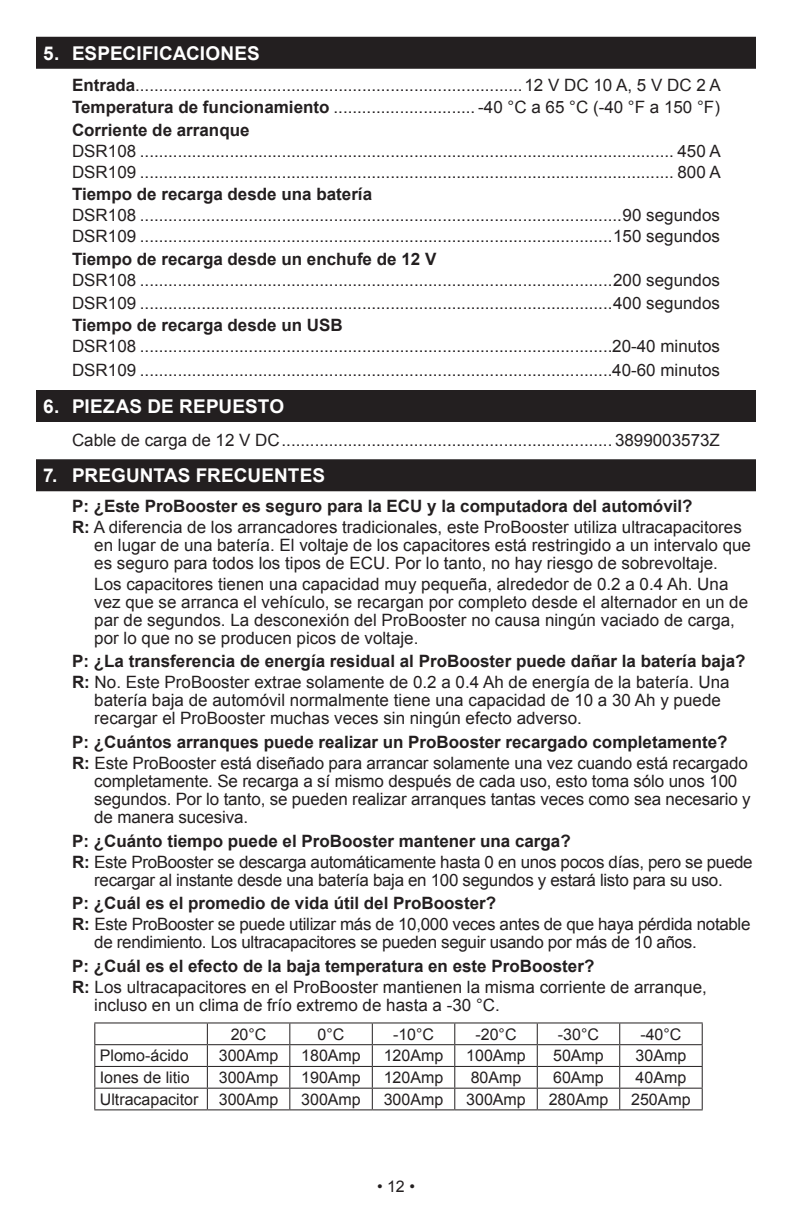
<style>
.page{position:relative;width:792px;height:1224px;background:#fff}
.page>*{position:absolute;margin:0;border:0;box-sizing:border-box;transform-origin:0 0}
.t1{font:700 19px "Arial";letter-spacing:.005em;color:#fff}
.Table_Body_Text{font:17px/18px "Arial";color:#231f20}
.Table_Body_Text-2{font:700 17px "Arial";color:#231f20}
.Table_Body_Text-3{font:17px/18px "Arial";letter-spacing:-.02em;color:#231f20;text-align:center}
.t2{font:16px "Arial";color:#231f20}
.s1{font-weight:700}
</style>
<div class="page">
<div style="left:36px;top:37px;width:720px;height:32px;background:#231f20"></div>
<div style="left:36px;top:390px;width:720px;height:32px;background:#231f20"></div>
<div style="left:36px;top:459px;width:720px;height:32px;background:#231f20"></div>
<hr style="left:94px;top:1022px;width:113px;height:1px;background:#231f20">
<hr style="left:207px;top:1022px;width:83px;height:1px;background:#231f20">
<hr style="left:290px;top:1022px;width:82px;height:1px;background:#231f20">
<hr style="left:372px;top:1022px;width:83px;height:1px;background:#231f20">
<hr style="left:455px;top:1022px;width:82px;height:1px;background:#231f20">
<hr style="left:537px;top:1022px;width:83px;height:1px;background:#231f20">
<hr style="left:620px;top:1022px;width:83px;height:1px;background:#231f20">
<hr style="left:94px;top:1044px;width:113px;height:1px;background:#231f20">
<hr style="left:207px;top:1044px;width:83px;height:1px;background:#231f20">
<hr style="left:290px;top:1044px;width:82px;height:1px;background:#231f20">
<hr style="left:372px;top:1044px;width:83px;height:1px;background:#231f20">
<hr style="left:455px;top:1044px;width:82px;height:1px;background:#231f20">
<hr style="left:537px;top:1044px;width:83px;height:1px;background:#231f20">
<hr style="left:620px;top:1044px;width:83px;height:1px;background:#231f20">
<hr style="left:94px;top:1066px;width:113px;height:1px;background:#231f20">
<hr style="left:207px;top:1066px;width:83px;height:1px;background:#231f20">
<hr style="left:290px;top:1066px;width:82px;height:1px;background:#231f20">
<hr style="left:372px;top:1066px;width:83px;height:1px;background:#231f20">
<hr style="left:455px;top:1066px;width:82px;height:1px;background:#231f20">
<hr style="left:537px;top:1066px;width:83px;height:1px;background:#231f20">
<hr style="left:620px;top:1066px;width:83px;height:1px;background:#231f20">
<hr style="left:94px;top:1088px;width:113px;height:1px;background:#231f20">
<svg style="left:94px;top:1023px;width:1px;height:86px"></svg>
<hr style="left:207px;top:1088px;width:83px;height:1px;background:#231f20">
<svg style="left:207px;top:1023px;width:1px;height:86px"></svg>
<hr style="left:290px;top:1088px;width:82px;height:1px;background:#231f20">
<svg style="left:289px;top:1023px;width:1px;height:86px"></svg>
<hr style="left:372px;top:1088px;width:83px;height:1px;background:#231f20">
<svg style="left:372px;top:1023px;width:1px;height:86px"></svg>
<hr style="left:455px;top:1088px;width:82px;height:1px;background:#231f20">
<svg style="left:454px;top:1023px;width:1px;height:86px"></svg>
<hr style="left:537px;top:1088px;width:83px;height:1px;background:#231f20">
<svg style="left:537px;top:1023px;width:1px;height:86px"></svg>
<hr style="left:620px;top:1088px;width:83px;height:1px;background:#231f20">
<svg style="left:619px;top:1023px;width:1px;height:86px"></svg>
<svg style="left:702px;top:1023px;width:1px;height:86px"></svg>
<hr style="left:94px;top:1109px;width:113px;height:1px;background:#231f20">
<hr style="left:207px;top:1109px;width:83px;height:1px;background:#231f20">
<hr style="left:290px;top:1109px;width:82px;height:1px;background:#231f20">
<hr style="left:372px;top:1109px;width:83px;height:1px;background:#231f20">
<hr style="left:455px;top:1109px;width:82px;height:1px;background:#231f20">
<hr style="left:537px;top:1109px;width:83px;height:1px;background:#231f20">
<hr style="left:620px;top:1109px;width:83px;height:1px;background:#231f20">
<p class="t1" style="left:43px;top:41px;width:218px">5. ESPECIFICACIONES</p>
<p class="Table_Body_Text" style="left:72px;top:76px;width:650px"><span class="s1">Entrada</span>..................................................................................12 V DC 10 A, 5 V DC 2 A</p>
<p class="Table_Body_Text" style="left:72px;top:99px;width:650px"><span class="s1">Temperatura de funcionamiento</span> .............................. -40 °C a 65 °C (-40 °F a 150 °F)</p>
<p class="Table_Body_Text-2" style="left:72px;top:119px;width:179px">Corriente de arranque</p>
<p class="Table_Body_Text" style="left:72px;top:141px;width:650px;line-height:21px">DSR108 ................................................................................................................. 450 A<br>DSR109 ................................................................................................................. 800 A</p>
<p class="Table_Body_Text-2" style="left:72px;top:183px;width:302px">Tiempo de recarga desde una batería</p>
<p class="Table_Body_Text" style="left:72px;top:205px;width:649px;line-height:21px">DSR108 ......................................................................................................90 segundos<br>DSR109 ....................................................................................................150 segundos</p>
<p class="Table_Body_Text-2" style="left:72px;top:248px;width:366px">Tiempo de recarga desde un enchufe de 12 V</p>
<p class="Table_Body_Text" style="left:72px;top:271px;width:649px">DSR108 ....................................................................................................200 segundos</p>
<p class="Table_Body_Text" style="left:72px;top:294px;width:649px">DSR109 ....................................................................................................400 segundos</p>
<p class="Table_Body_Text-2" style="left:72px;top:314px;width:272px">Tiempo de recarga desde un USB</p>
<p class="Table_Body_Text" style="left:72px;top:337px;width:649px">DSR108 ....................................................................................................20-40 minutos</p>
<p class="Table_Body_Text" style="left:72px;top:362px;width:649px">DSR109 ....................................................................................................40-60 minutos</p>
<p class="t1" style="left:43px;top:394px;width:242px">6. PIEZAS DE REPUESTO</p>
<p class="Table_Body_Text" style="left:72px;top:431px;width:649px">Cable de carga de 12 V DC...................................................................... 3899003573Z</p>
<p class="t1" style="left:43px;top:463px;width:283px">7. PREGUNTAS FRECUENTES</p>
<p class="Table_Body_Text-2" style="left:72px;top:495px;width:622px">P: ¿Este ProBooster es seguro para la ECU y la computadora del automóvil?</p>
<p class="Table_Body_Text" style="left:94px;top:518px;width:658px;text-indent:-22px"><span class="s1">R:</span> A diferencia de los arrancadores tradicionales, este ProBooster utiliza ultracapacitores en lugar de una batería. El voltaje de los capacitores está restringido a un intervalo que es seguro para todos los tipos de ECU. Por lo tanto, no hay riesgo de sobrevoltaje.</p>
<p class="Table_Body_Text" style="left:94px;top:575px;width:655px">Los capacitores tienen una capacidad muy pequeña, alrededor de 0.2 a 0.4 Ah. Una vez que se arranca el vehículo, se recargan por completo desde el alternador en un de par de segundos. La desconexión del ProBooster no causa ningún vaciado de carga, por lo que no se producen picos de voltaje.</p>
<p class="Table_Body_Text-2" style="left:72px;top:650px;width:675px">P: ¿La transferencia de energía residual al ProBooster puede dañar la batería baja?</p>
<p class="Table_Body_Text" style="left:94px;top:673px;width:637px;text-indent:-22px"><span class="s1">R:</span> No. Este ProBooster extrae solamente de 0.2 a 0.4 Ah de energía de la batería. Una batería baja de automóvil normalmente tiene una capacidad de 10 a 30 Ah y puede recargar el ProBooster muchas veces sin ningún efecto adverso.</p>
<p class="Table_Body_Text-2" style="left:72px;top:731px;width:657px">P: ¿Cuántos arranques puede realizar un ProBooster recargado completamente?</p>
<p class="Table_Body_Text" style="left:94px;top:754px;width:658px;text-indent:-22px"><span class="s1">R:</span> Este ProBooster está diseñado para arrancar solamente una vez cuando está recargado completamente. Se recarga a sí mismo después de cada uso, esto toma sólo unos 100 segundos. Por lo tanto, se pueden realizar arranques tantas veces como sea necesario y de manera sucesiva.</p>
<p class="Table_Body_Text-2" style="left:72px;top:830px;width:500px">P: ¿Cuánto tiempo puede el ProBooster mantener una carga?</p>
<p class="Table_Body_Text-3" style="left:72px;top:853px;width:682px"><span class="s1">R:</span> Este ProBooster se descarga automáticamente hasta 0 en unos pocos días, pero se puede recargar al instante desde una batería baja en 100 segundos y estará listo para su uso.</p>
<p class="Table_Body_Text-2" style="left:72px;top:892px;width:426px">P: ¿Cuál es el promedio de vida útil del ProBooster?</p>
<p class="Table_Body_Text-3" style="left:94px;top:915px;width:658px;text-align:left;text-indent:-22px"><span class="s1">R:</span> Este ProBooster se puede utilizar más de 10,000 veces antes de que haya pérdida notable de rendimiento. Los ultracapacitores se pueden seguir usando por más de 10 años.</p>
<p class="Table_Body_Text-2" style="left:72px;top:955px;width:524px">P: ¿Cuál es el efecto de la baja temperatura en este ProBooster?</p>
<p class="Table_Body_Text" style="left:94px;top:978px;width:614px;text-indent:-22px"><span class="s1">R:</span> Los ultracapacitores en el ProBooster mantienen la misma corriente de arranque, incluso en un clima de frío extremo de hasta a -30 °C.</p>
<p class="t2" style="left:231px;top:1024px;width:37px">20°C</p>
<p class="t2" style="left:318px;top:1024px;width:28px">0°C</p>
<p class="t2" style="left:393px;top:1024px;width:43px">-10°C</p>
<p class="t2" style="left:475px;top:1024px;width:43px">-20°C</p>
<p class="t2" style="left:558px;top:1024px;width:43px">-30°C</p>
<p class="t2" style="left:640px;top:1024px;width:43px">-40°C</p>
<p class="t2" style="left:100px;top:1045px;width:90px">Plomo-ácido</p>
<p class="t2" style="left:219px;top:1045px;width:61px">300Amp</p>
<p class="t2" style="left:301px;top:1045px;width:61px">180Amp</p>
<p class="t2" style="left:384px;top:1045px;width:61px">120Amp</p>
<p class="t2" style="left:466px;top:1045px;width:61px">100Amp</p>
<p class="t2" style="left:553px;top:1045px;width:52px">50Amp</p>
<p class="t2" style="left:636px;top:1045px;width:52px">30Amp</p>
<p class="t2" style="left:100px;top:1067px;width:91px">Iones de litio</p>
<p class="t2" style="left:219px;top:1067px;width:61px">300Amp</p>
<p class="t2" style="left:301px;top:1067px;width:61px">190Amp</p>
<p class="t2" style="left:384px;top:1067px;width:61px">120Amp</p>
<p class="t2" style="left:471px;top:1067px;width:52px">80Amp</p>
<p class="t2" style="left:553px;top:1067px;width:52px">60Amp</p>
<p class="t2" style="left:636px;top:1067px;width:52px">40Amp</p>
<p class="t2" style="left:100px;top:1089px;width:100px">Ultracapacitor</p>
<p class="t2" style="left:219px;top:1089px;width:61px">300Amp</p>
<p class="t2" style="left:301px;top:1089px;width:61px">300Amp</p>
<p class="t2" style="left:384px;top:1089px;width:61px">300Amp</p>
<p class="t2" style="left:466px;top:1089px;width:61px">300Amp</p>
<p class="t2" style="left:549px;top:1089px;width:61px">280Amp</p>
<p class="t2" style="left:631px;top:1089px;width:61px">250Amp</p>
<p class="t2" style="left:377px;top:1176px;width:39px">• 12 •</p>
</div>
